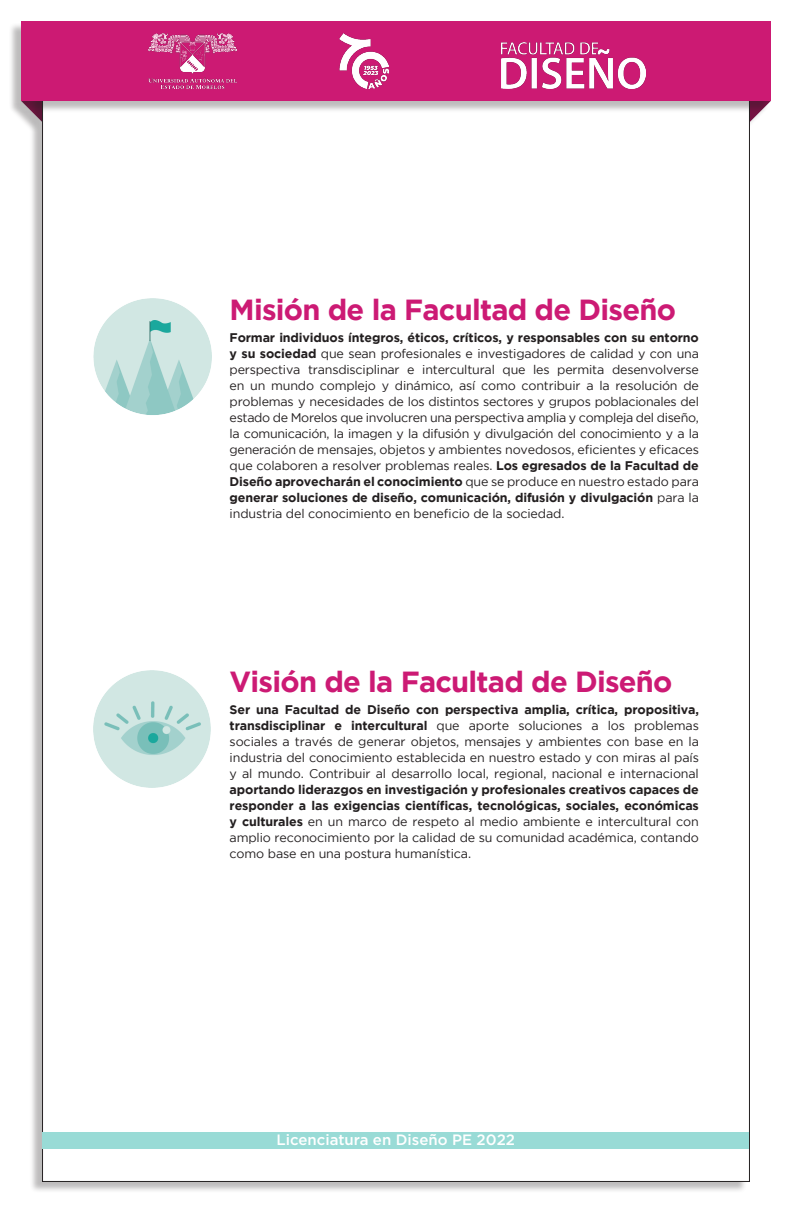
<style>
.page{position:relative;width:792px;height:1224px;background:#fff}
.page>*{position:absolute;margin:0;border:0;box-sizing:border-box;transform-origin:0 0}
.t1{font:700 29px "Gotham";letter-spacing:-.025em;color:#cc1a74}
.t2{font:500 15px "Gotham";color:#fff}
.t3{font:12.5px/16px "Gotham";letter-spacing:-.01em;color:#231f20;text-align:justify}
.s1{font-weight:700}
</style>
<div class="page">
<div style="left:9px;top:102px;width:32px;height:31px;background:#231f20;opacity:.3"></div>
<svg style="left:21px;top:113px;width:8px;height:9px"></svg>
<div style="left:736px;top:102px;width:32px;height:31px;background:#231f20;opacity:.3"></div>
<svg style="left:750px;top:101px;width:21px;height:21px"></svg>
<div style="left:29px;top:43px;width:718px;height:1150px;background:#231f20;opacity:.3"></div>
<div style="left:43px;top:43px;width:706px;height:1138px;background:#fff"></div>
<div style="left:43px;top:1132px;width:706px;height:16px;background:#99dbd6"></div>
<div style="left:8px;top:22px;width:760px;height:91px;background:#231f20;opacity:.3"></div>
<div style="left:21px;top:21px;width:750px;height:80px;background:#cc1a73"></div>
<img style="left:501px;top:43px;width:145px;height:45px">
<img style="left:148px;top:34px;width:88px;height:54px">
<img style="left:340px;top:34px;width:48px;height:54px">
<img style="left:94px;top:671px;width:117px;height:117px">
<img style="left:94px;top:298px;width:117px;height:117px">
<h1 class="t1" style="left:230px;top:293px;width:448px">Misión de la Facultad de Diseño</h1>
<p class="t3" style="left:230px;top:329px;width:471px"><span class="s1">Formar individuos íntegros, éticos, críticos, y responsables con su entorno y su sociedad</span> que sean profesionales e investigadores de calidad y con una perspectiva transdisciplinar e intercultural que les permita desenvolverse en un mundo complejo y dinámico, así como contribuir a la resolución de problemas y necesidades de los distintos sectores y grupos poblacionales del estado de Morelos que involucren una perspectiva amplia y compleja del diseño, la comunicación, la imagen y la difusión y divulgación del conocimiento y a la generación de mensajes, objetos y ambientes novedosos, eficientes y eficaces que colaboren a resolver problemas reales. <span class="s1">Los egresados de la Facultad de Diseño aprovecharán el conocimiento</span> que se produce en nuestro estado para <span class="s1">generar soluciones de diseño, comunicación, difusión y divulgación</span> para la industria del conocimiento en beneficio de la sociedad.</p>
<h1 class="t1" style="left:230px;top:665px;width:444px">Visión de la Facultad de Diseño</h1>
<p class="t3" style="left:230px;top:701px;width:471px"><span class="s1">Ser una Facultad de Diseño con perspectiva amplia, crítica, propositiva, transdisciplinar e intercultural</span> que aporte soluciones a los problemas sociales a través de generar objetos, mensajes y ambientes con base en la industria del conocimiento establecida en nuestro estado y con miras al país y al mundo. Contribuir al desarrollo local, regional, nacional e internacional</p>
<p class="t3" style="left:230px;top:781px;width:471px"><span class="s1">aportando liderazgos en investigación y profesionales creativos capaces de responder a las exigencias científicas, tecnológicas, sociales, económicas y culturales</span> en un marco de respeto al medio ambiente e intercultural con amplio reconocimiento por la calidad de su comunidad académica, contando como base en una postura humanística.</p>
<p class="t2" style="left:277px;top:1130px;width:240px">Licenciatura en Diseño PE 2022</p>
</div>
